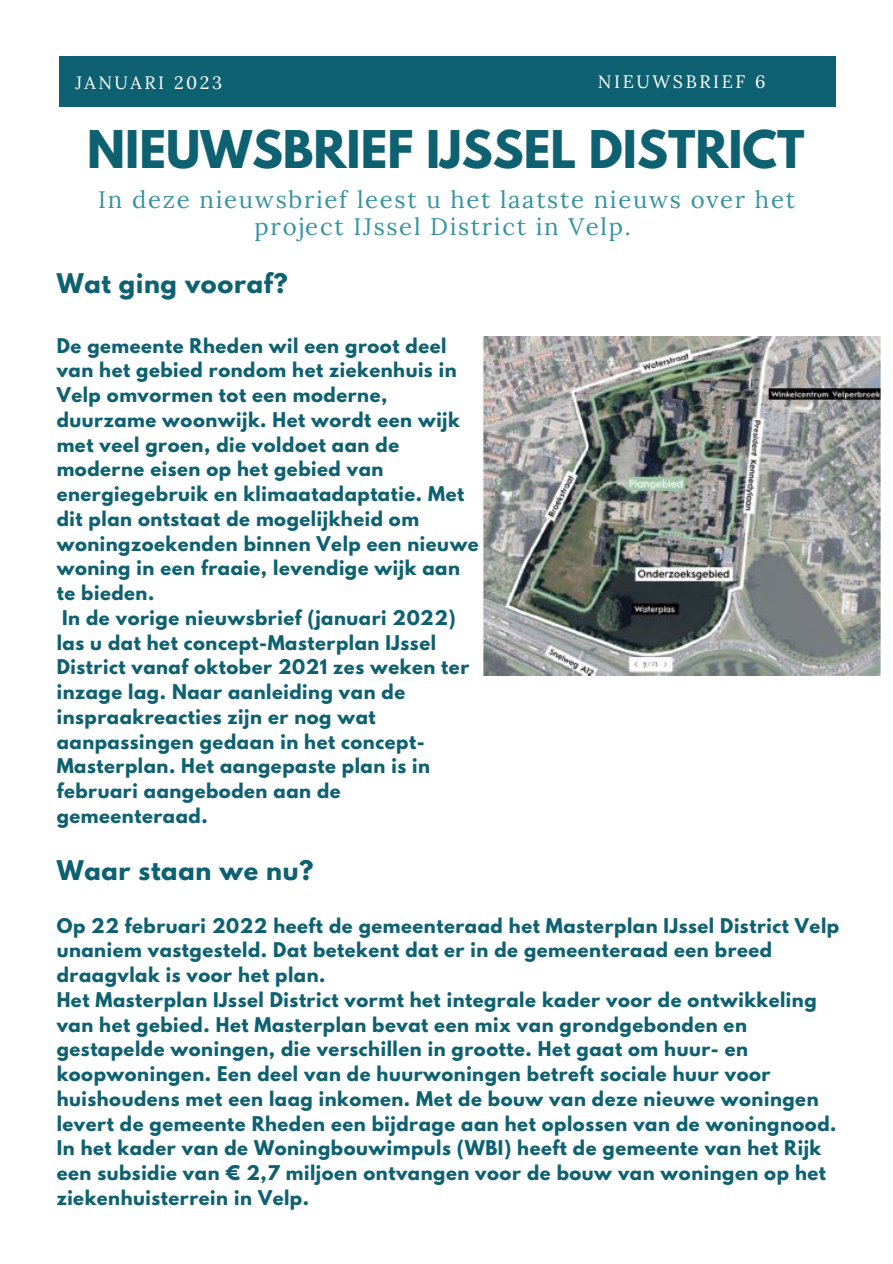
<style>
.page{position:relative;width:893px;height:1264px;background:#fff}
.page>*{position:absolute;margin:0;border:0;box-sizing:border-box;transform-origin:0 0}
.t1{font:700 46.05px "League Spartan";color:#0e6171}
.t2{font:24px/27px "Lora";letter-spacing:.07em;color:#3494a0;text-align:center}
.t3{font:700 24px "League Spartan";letter-spacing:.03em;color:#0e6171}
.t4{font:700 18px/24.8px "League Spartan";letter-spacing:.03em;color:#0e6171}
.t5{font:18px "Lora";letter-spacing:.14em;color:#fff}
</style>
<div class="page">
<div style="left:59px;top:56px;width:776px;height:51px;background:#0e6171"></div>
<img style="left:482px;top:336px;width:399px;height:340px">
<p class="t5" style="left:75px;top:70px;width:148px">JANUARI 2023</p>
<p class="t5" style="left:598px;top:70px;width:169px">NIEUWSBRIEF 6</p>
<h1 class="t1" style="left:87px;top:127px;width:718px">NIEUWSBRIEF IJSSEL DISTRICT</h1>
<h2 class="t2" style="left:98px;top:185px;width:698px">In deze nieuwsbrief leest u het laatste nieuws over het project IJssel District in Velp.</h2>
<h2 class="t3" style="left:57px;top:271px;width:233px">Wat ging vooraf?</h2>
<p class="t4" style="left:57px;top:335px;width:391px">De gemeente Rheden wil een groot deel</p>
<p class="t4" style="left:57px;top:360px;width:401px">van het gebied rondom het ziekenhuis in</p>
<p class="t4" style="left:57px;top:385px;width:332px">Velp omvormen tot een moderne,</p>
<p class="t4" style="left:57px;top:409px;width:404px">duurzame woonwijk. Het wordt een wijk</p>
<p class="t4" style="left:57px;top:434px;width:344px">met veel groen, die voldoet aan de</p>
<p class="t4" style="left:57px;top:459px;width:328px">moderne eisen op het gebied van</p>
<p class="t4" style="left:57px;top:484px;width:409px">energiegebruik en klimaatadaptatie. Met</p>
<p class="t4" style="left:57px;top:508px;width:364px">dit plan ontstaat de mogelijkheid om</p>
<p class="t4" style="left:57px;top:533px;width:423px">woningzoekenden binnen Velp een nieuwe</p>
<p class="t4" style="left:57px;top:558px;width:405px">woning in een fraaie, levendige wijk aan</p>
<p class="t4" style="left:57px;top:582px;width:99px">te bieden.</p>
<p class="t4" style="left:62px;top:607px;width:395px">In de vorige nieuwsbrief (januari 2022)</p>
<p class="t4" style="left:57px;top:632px;width:381px">las u dat het concept-Masterplan IJssel</p>
<p class="t4" style="left:57px;top:657px;width:414px">District vanaf oktober 2021 zes weken ter</p>
<p class="t4" style="left:57px;top:681px;width:350px">inzage lag. Naar aanleiding van de</p>
<p class="t4" style="left:57px;top:706px;width:320px">inspraakreacties zijn er nog wat</p>
<p class="t4" style="left:57px;top:731px;width:369px">aanpassingen gedaan in het concept-</p>
<p class="t4" style="left:57px;top:756px;width:375px">Masterplan. Het aangepaste plan is in</p>
<p class="t4" style="left:57px;top:780px;width:285px">februari aangeboden aan de</p>
<p class="t4" style="left:57px;top:805px;width:152px">gemeenteraad.</p>
<h2 class="t3" style="left:57px;top:858px;width:258px">Waar staan we nu?</h2>
<p class="t4" style="left:57px;top:915px;width:783px">Op 22 februari 2022 heeft de gemeenteraad het Masterplan IJssel District Velp unaniem vastgesteld. Dat betekent dat er in de gemeenteraad een breed draagvlak is voor het plan.<br>Het Masterplan IJssel District vormt het integrale kader voor de ontwikkeling van het gebied. Het Masterplan bevat een mix van grondgebonden en gestapelde woningen, die verschillen in grootte. Het gaat om huur- en koopwoningen. Een deel van de huurwoningen betreft sociale huur voor huishoudens met een laag inkomen. Met de bouw van deze nieuwe woningen levert de gemeente Rheden een bijdrage aan het oplossen van de woningnood.<br>In het kader van de Woningbouwimpuls (WBI) heeft de gemeente van het Rijk een subsidie van € 2,7 miljoen ontvangen voor de bouw van woningen op het ziekenhuisterrein in Velp.</p>
</div>
